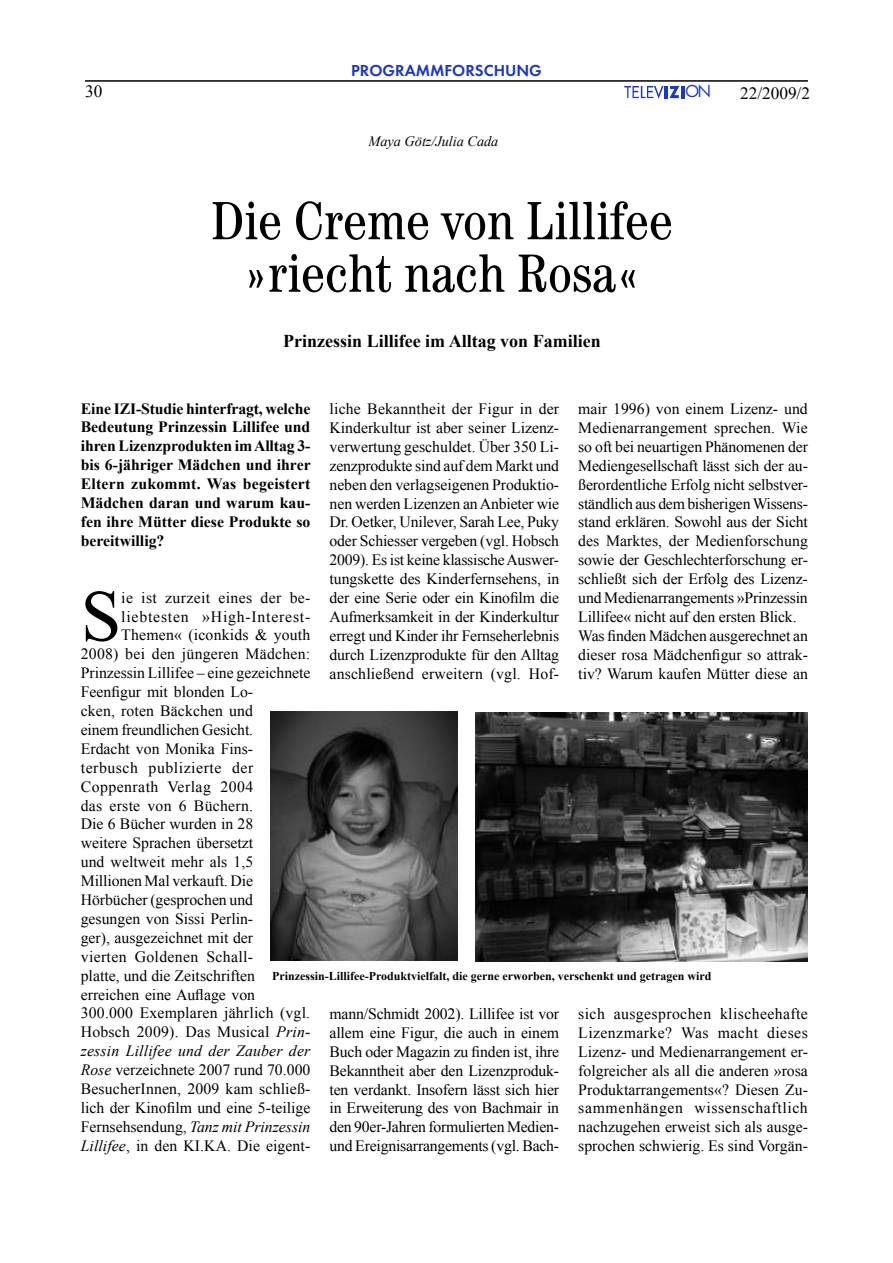
<style>
.page{position:relative;width:893px;height:1263px;background:#fff}
.page>*{position:absolute;margin:0;border:0;box-sizing:border-box;transform-origin:0 0}
.fließtext_initiale{font:72.9px "Times New Roman";color:#000}
.hauptüs{font:condensed 54px/52.5px "Century";color:#000;text-align:center}
.unterüberschrift{font:700 18px "Times New Roman";color:#000}
.t1{font:18px "Futura Book E";color:#1c36c6}
.seitenzahl_rechts{font:17.25px "Times New Roman";color:#000}
.seitenzahl_links{font:17.25px "Times New Roman";color:#000}
.rubrik{font:16.5px "Futura Demi E";color:#1c36c6}
.fließtext_initiale-2{font:15.75px/18.9px "Times New Roman";color:#000;text-align:justify}
.fließtext{font:15.75px/18.9px "Times New Roman";color:#000;text-align:justify}
.vorspann{font:700 15.75px/18.9px "Times New Roman";color:#000;text-align:justify}
.fließtext_initiale-3{font:italic 15.75px "Times New Roman";letter-spacing:.01em;color:#000}
.fließtext_initiale-4{font:15.75px "Times New Roman";letter-spacing:.05em;color:#000}
.fließtext_initiale-5{font:15.75px "Times New Roman";letter-spacing:.025em;color:#000}
.fließtext_initiale-6{font:15.75px "Times New Roman";letter-spacing:.035em;color:#000}
.fließtext_initiale-7{font:15.75px "Times New Roman";letter-spacing:.02em;color:#000}
.fließtext_initiale-8{font:15.75px "Times New Roman";letter-spacing:.03em;color:#000}
.autorenname{font:italic 14.25px "Times New Roman";color:#000}
.bildunterschrift{font:700 12px "Times New Roman";color:#000}
.s1{font-style:italic}
.s2{font-style:normal}
</style>
<div class="page">
<hr style="left:85px;top:80px;width:723px;height:2px;background:#000">
<svg style="left:624px;top:86px;width:60px;height:13px"></svg>
<img style="left:475px;top:712px;width:333px;height:250px">
<img style="left:270px;top:711px;width:187px;height:250px">
<p class="seitenzahl_links" style="left:85px;top:79px;width:19px">30</p>
<p class="rubrik" style="left:351px;top:60px;width:192px">PROGRAMMFORSCHUNG</p>
<p class="autorenname" style="left:369px;top:131px;width:131px">Maya Götz/Julia Cada</p>
<p class="t1" style="left:685px;top:81px;width:28px">ON</p>
<p class="seitenzahl_rechts" style="left:740px;top:81px;width:71px">22/2009/2</p>
<p class="hauptüs" style="left:211px;top:194px;width:463px">Die Creme von Lillifee »riecht nach Rosa«</p>
<p class="unterüberschrift" style="left:283px;top:329px;width:319px">Prinzessin Lillifee im Alltag von Familien</p>
<p class="vorspann" style="left:81px;top:398px;width:231px">Eine IZI-Studie hinterfragt, welche Bedeutung Prinzessin Lillifee und ihren Lizenzprodukten im Alltag 3- bis 6-jähriger Mädchen und ihrer Eltern zukommt. Was begeistert Mädchen daran und warum kau&shy;fen ihre Mütter diese Produkte so bereitwillig?</p>
<p class="fließtext_initiale-2" style="left:330px;top:399px;width:231px">liche Bekanntheit der Figur in der Kinderkultur ist aber seiner Lizenz&shy;verwertung geschuldet. Über 350 Li&shy;zenzprodukte sind auf dem Markt und neben den verlagseigenen Produktio&shy;nen werden Lizenzen an Anbieter wie Dr. Oetker, Unilever, Sarah Lee, Puky oder Schiesser vergeben (vgl. Hobsch 2009). Es ist keine klassische Auswer&shy;tungskette des Kinderfernsehens, in der eine Serie oder ein Kinofilm die Aufmerksamkeit in der Kinderkultur erregt und Kinder ihr Fernseherlebnis durch Lizenzprodukte für den Alltag anschließend erweitern (vgl. Hof-</p>
<p class="fließtext_initiale-2" style="left:578px;top:399px;width:231px">mair 1996) von einem Lizenz- und Medienarrangement sprechen. Wie so oft bei neuartigen Phänomenen der Mediengesellschaft lässt sich der au&shy;ßerordentliche Erfolg nicht selbstver&shy;ständlich aus dem bisherigen Wissens&shy;stand erklären. Sowohl aus der Sicht des Marktes, der Medienforschung sowie der Geschlechterforschung er&shy;schließt sich der Erfolg des Lizenz&shy;und Medienarrangements »Prinzessin Lillifee« nicht auf den ersten Blick.</p>
<p class="fließtext" style="left:578px;top:626px;width:231px">Was finden Mädchen ausgerechnet an dieser rosa Mädchenfigur so attrak&shy;tiv? Warum kaufen Mütter diese an</p>
<p class="fließtext_initiale" style="left:81px;top:567px;width:42px">S</p>
<p class="fließtext_initiale-5" style="left:121px;top:587px;width:191px">ie ist zurzeit eines der be-</p>
<p class="fließtext_initiale-4" style="left:121px;top:606px;width:191px">liebtesten »High-Interest-</p>
<p class="fließtext_initiale-2" style="left:121px;top:625px;width:191px">Themen« (iconkids &amp; youth</p>
<p class="fließtext_initiale-2" style="left:81px;top:644px;width:231px">2008) bei den jüngeren Mädchen:</p>
<p class="fließtext_initiale-2" style="left:81px;top:663px;width:231px">Prinzessin Lillifee – eine gezeichnete</p>
<p class="fließtext_initiale-2" style="left:81px;top:682px;width:174px">Feenfigur mit blonden Lo-</p>
<p class="fließtext_initiale-2" style="left:81px;top:701px;width:174px">cken, roten Bäckchen und</p>
<p class="fließtext_initiale-2" style="left:81px;top:720px;width:174px">einem freundlichen Gesicht.</p>
<p class="fließtext_initiale-2" style="left:81px;top:739px;width:174px">Erdacht von Monika Fins-</p>
<p class="fließtext_initiale-6" style="left:81px;top:757px;width:174px">terbusch publizierte der</p>
<p class="fließtext_initiale-8" style="left:81px;top:776px;width:174px">Coppenrath Verlag 2004</p>
<p class="fließtext_initiale-2" style="left:81px;top:795px;width:174px">das erste von 6 Büchern.</p>
<p class="fließtext_initiale-2" style="left:81px;top:814px;width:174px">Die 6 Bücher wurden in 28</p>
<p class="fließtext_initiale-2" style="left:81px;top:833px;width:174px">weitere Sprachen übersetzt</p>
<p class="fließtext_initiale-2" style="left:81px;top:852px;width:174px">und weltweit mehr als 1,5</p>
<p class="fließtext_initiale-2" style="left:81px;top:871px;width:174px">Millionen Mal verkauft. Die</p>
<p class="fließtext_initiale-2" style="left:81px;top:890px;width:174px">Hörbücher (gesprochen und</p>
<p class="fließtext_initiale-2" style="left:81px;top:909px;width:174px">gesungen von Sissi Perlin-</p>
<p class="fließtext_initiale-2" style="left:81px;top:928px;width:174px">ger), ausgezeichnet mit der</p>
<p class="fließtext_initiale-7" style="left:81px;top:946px;width:174px">vierten Goldenen Schall-</p>
<p class="fließtext_initiale-2" style="left:81px;top:966px;width:176px">platte, und die Zeitschriften</p>
<p class="fließtext_initiale-2" style="left:81px;top:984px;width:176px">erreichen eine Auflage von</p>
<p class="fließtext_initiale-2" style="left:81px;top:1003px;width:231px">300.000 Exemplaren jährlich (vgl.</p>
<p class="fließtext_initiale-2" style="left:81px;top:1022px;width:231px">Hobsch 2009). Das Musical <span class="s1">Prin-</span></p>
<p class="fließtext_initiale-3" style="left:81px;top:1040px;width:231px">zessin Lillifee und der Zauber der</p>
<p class="fließtext_initiale-2" style="left:81px;top:1060px;width:231px"><span class="s1">Rose</span> verzeichnete 2007 rund 70.000</p>
<p class="fließtext_initiale-2" style="left:81px;top:1079px;width:231px">BesucherInnen, 2009 kam schließ-</p>
<p class="fließtext_initiale-2" style="left:81px;top:1098px;width:231px">lich der Kinofilm und eine 5-teilige</p>
<p class="fließtext_initiale-3" style="left:81px;top:1116px;width:231px"><span class="s2">Fernsehsendung,</span> Tanz mit Prinzessin</p>
<p class="fließtext_initiale-2" style="left:81px;top:1136px;width:231px"><span class="s1">Lillifee</span>, in den KI.KA. Die eigent-</p>
<p class="bildunterschrift" style="left:272px;top:967px;width:441px">Prinzessin-Lillifee-Produktvielfalt, die gerne erworben, verschenkt und getragen wird</p>
<p class="fließtext_initiale-2" style="left:330px;top:1004px;width:231px">mann/Schmidt 2002). Lillifee ist vor allem eine Figur, die auch in einem Buch oder Magazin zu finden ist, ihre Bekanntheit aber den Lizenzproduk&shy;ten verdankt. Insofern lässt sich hier in Erweiterung des von Bachmair in den 90er-Jahren formulierten Medien&shy;und Ereignisarrangements (vgl. Bach-</p>
<p class="fließtext" style="left:578px;top:1004px;width:231px">sich ausgesprochen klischeehafte Lizenzmarke? Was macht dieses Lizenz- und Medienarrangement er&shy;folgreicher als all die anderen »rosa Produktarrangements«? Diesen Zu&shy;sammenhängen wissenschaftlich nachzugehen erweist sich als ausge&shy;sprochen schwierig. Es sind Vorgän-</p>
</div>
